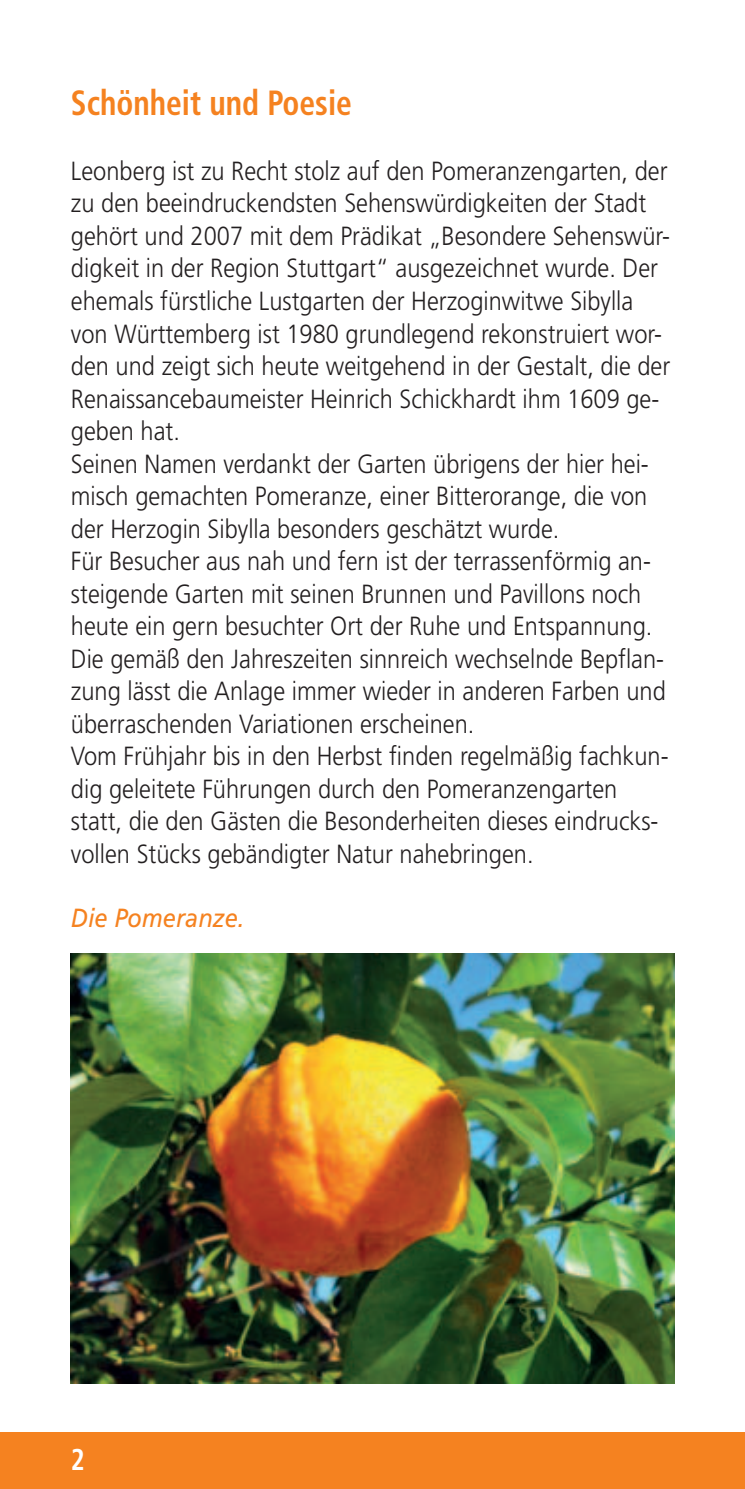
<style>
.page{position:relative;width:745px;height:1489px;background:#fff}
.page>*{position:absolute;margin:0;border:0;box-sizing:border-box;transform-origin:0 0}
.t1{font:700 condensed 35px "Frutiger";color:#f58220;scale:.9 1}
.t2{font:700 condensed 30px "Frutiger";color:#fff;scale:.9 1}
.t3{font:300 26.25px/32.5px "Frutiger";color:#231f20;scale:.9 1}
.t4{font:italic 26.25px "Frutiger";color:#f58220;scale:.9 1}
</style>
<div class="page">
<div style="left:0;top:1431px;width:744px;height:57px;background:#f58220"></div>
<img style="left:71px;top:953px;width:602px;height:430px">
<p class="t1" style="left:71px;top:89px;width:313px">Schönheit und Poesie</p>
<p class="t3" style="left:71px;top:156px;width:667px">Leonberg ist zu Recht stolz auf den Pomeranzengarten, der zu den beeindruckendsten Sehenswürdigkeiten der Stadt gehört und 2007 mit dem Prädikat „Besondere Sehenswür&shy;digkeit in der Region Stuttgart“ ausgezeichnet wurde. Der ehemals fürstliche Lustgarten der Herzoginwitwe Si bylla von Württemberg ist 1980 grundlegend rekonstruiert wor&shy;den und zeigt sich heute weitgehend in der Gestalt, die der Renaissancebaumeister Heinrich Schickhardt ihm 1609 ge&shy;geben hat.</p>
<p class="t3" style="left:71px;top:449px;width:643px;text-align:justify">Seinen Namen verdankt der Garten übrigens der hier hei&shy;misch gemachten Pomeranze, einer Bitterorange, die von der Herzogin Sibylla besonders geschätzt wurde.</p>
<p class="t3" style="left:71px;top:546px;width:647px">Für Besucher aus nah und fern ist der terrassenförmig an&shy;steigende Garten mit seinen Brunnen und Pavillons noch heute ein gern besuchter Ort der Ruhe und Entspannung.</p>
<p class="t3" style="left:71px;top:644px;width:662px;text-align:justify">Die gemäß den Jahreszeiten sinnreich wechselnde Bepflan&shy;zung lässt die Anlage immer wieder in anderen Farben und überraschenden Variationen erscheinen.</p>
<p class="t3" style="left:71px;top:741px;width:665px">Vom Frühjahr bis in den Herbst finden regelmäßig fachkun&shy;dig geleitete Führungen durch den Pomeranzengarten statt, die den Gästen die Besonderheiten dieses eindrucks&shy;vollen Stücks gebändigter Natur nahebringen.</p>
<p class="t4" style="left:71px;top:907px;width:194px">Die Pomeranze.</p>
<p class="t2" style="left:71px;top:1446px;width:17px">2</p>
</div>
